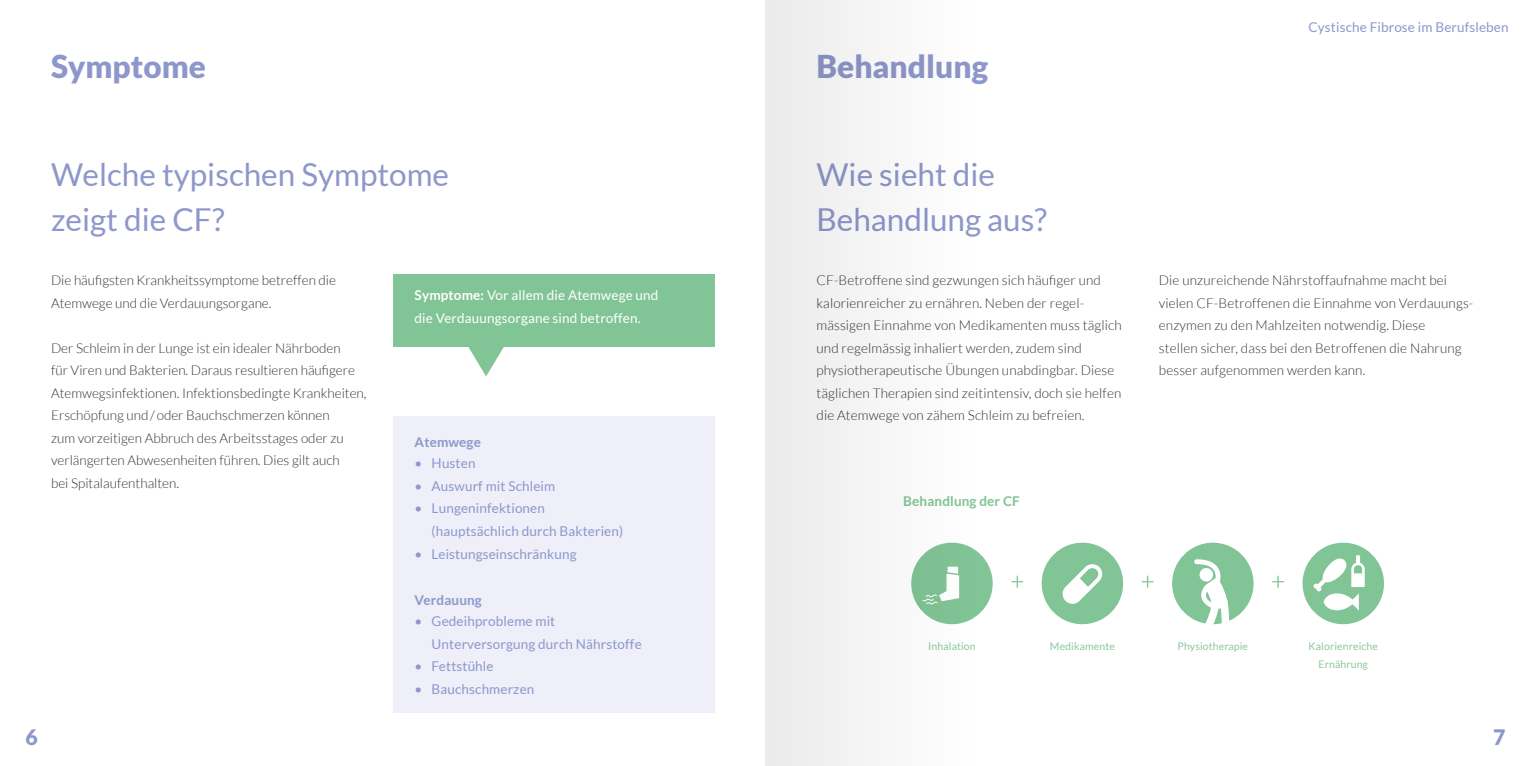
<style>
.page{position:relative;width:1531px;height:766px;background:#fff}
.page>*{position:absolute;margin:0;border:0;box-sizing:border-box;transform-origin:0 0}
.t1{font:31.5px/45px "Lato";color:#8e97cb}
.t2{font:900 31.5px "Lato";color:#8e97cb}
.t3{font:900 21.3px "Lato";color:#8e97cb}
.t4{font:300 13.5px/22.5px "Lato";letter-spacing:.01em;color:#323231}
.t5{font:13.5px/22.5px "Lato";letter-spacing:.01em;color:#8e97cb}
.t6{font:13.5px/22.5px "Lato";letter-spacing:.01em;color:#fff}
.t7{font:700 13.5px "Lato";letter-spacing:.01em;color:#8e97cb}
.t8{font:700 13.5px "Lato";letter-spacing:.01em;color:#81c495}
.t9{font:10.5px/18px "Lato";letter-spacing:.01em;color:#8cc89d;text-align:center}
.s1{font-weight:700}
</style>
<div class="page">
<div style="left:393px;top:416px;width:321px;height:297px;background:#eeeff8"></div>
<div style="left:393px;top:275px;width:321px;height:72px;background:#81c495"></div>
<svg style="left:468px;top:347px;width:36px;height:29px"></svg>
<div style="left:1302px;top:542px;width:82px;height:82px;background:#81c495;border-radius:50%"></div>
<svg style="left:1313px;top:555px;width:52px;height:55px"></svg>
<div style="left:1172px;top:542px;width:81px;height:82px;background:#81c495;border-radius:50%"></div>
<svg style="left:1194px;top:559px;width:35px;height:66px"></svg>
<svg style="left:1142px;top:575px;width:11px;height:12px"></svg>
<svg style="left:1272px;top:575px;width:12px;height:12px"></svg>
<div style="left:1041px;top:542px;width:82px;height:82px;background:#81c495;border-radius:50%"></div>
<svg style="left:1062px;top:564px;width:40px;height:39px"></svg>
<div style="left:765px;top:0;width:255px;height:765px;background:#f6f6f6"></div>
<h1 class="t2" style="left:51px;top:48px;width:156px">Symptome</h1>
<h1 class="t1" style="left:51px;top:152px;width:400px">Welche typischen Symptome zeigt die CF?</h1>
<p class="t4" style="left:51px;top:269px;width:287px">Die häufigsten Krankheitssymptome betreffen die<br>Atemwege und die Verdauungsorgane.</p>
<p class="t4" style="left:51px;top:336px;width:317px">Der Schleim in der Lunge ist ein idealer Nährboden<br>für Viren und Bakterien. Daraus resultieren häufigere Atemwegsinfektionen. Infektionsbedingte Krankheiten, Erschöpfung und/oder Bauchschmerzen können<br>zum vorzeitigen Abbruch des Arbeitsstages oder zu verlängerten Abwesenheiten führen. Dies gilt auch<br>bei Spitalaufenthalten.</p>
<h2 class="t3" style="left:26px;top:724px;width:14px">6</h2>
<p class="t6" style="left:415px;top:284px;width:245px"><span class="s1">Symptome:</span> Vor allem die Atemwege und die Verdauungsorgane sind betroffen.</p>
<p class="t7" style="left:415px;top:434px;width:68px">Atemwege</p>
<p class="t5" style="left:415px;top:452px;width:62px">• Husten</p>
<p class="t5" style="left:415px;top:474px;width:142px">• Auswurf mit Schleim</p>
<p class="t5" style="left:432px;top:497px;width:193px;text-indent:-17px">• Lungeninfektionen (hauptsächlich durch Bakterien)</p>
<p class="t5" style="left:415px;top:542px;width:163px">• Leistungseinschränkung</p>
<p class="t7" style="left:415px;top:592px;width:69px">Verdauung</p>
<p class="t5" style="left:432px;top:609px;width:212px;text-indent:-17px">• Gedeihprobleme mit<br>Unterversorgung durch Nährstoffe</p>
<p class="t5" style="left:415px;top:654px;width:80px">• Fettstühle</p>
<p class="t5" style="left:415px;top:677px;width:121px">• Bauchschmerzen</p>
<h1 class="t2" style="left:816px;top:48px;width:173px">Behandlung</h1>
<h1 class="t1" style="left:816px;top:152px;width:232px">Wie sieht die<br>Behandlung aus?</h1>
<p class="t5" style="left:1308px;top:15px;width:202px">Cystische Fibrose im Berufsleben</p>
<p class="t4" style="left:816px;top:269px;width:307px">CF-Betroffene sind gezwungen sich häufiger und kalorienreicher zu ernähren. Neben der regel&shy;mässigen Einnahme von Medikamenten muss täglich und regelmässig inhaliert werden, zudem sind physiotherapeutische Übungen unabdingbar. Diese täglichen Therapien sind zeitintensiv, doch sie helfen die Atemwege von zähem Schleim zu befreien.</p>
<p class="t4" style="left:1159px;top:269px;width:316px">Die unzureichende Nährstoffaufnahme macht bei vielen CF-Betroffenen die Einnahme von Verdauungs&shy;enzymen zu den Mahlzeiten notwendig. Diese<br>stellen sicher, dass bei den Betroffenen die Nahrung besser aufgenommen werden kann.</p>
<p class="t8" style="left:903px;top:493px;width:118px">Behandlung der CF</p>
<p class="t9" style="left:928px;top:637px;width:49px">Inhalation</p>
<p class="t9" style="left:1177px;top:637px;width:72px">Physiotherapie</p>
<p class="t9" style="left:1308px;top:637px;width:71px">Kalorienreiche<br>Ernährung</p>
<p class="t9" style="left:1050px;top:637px;width:66px">Medikamente</p>
<h2 class="t3" style="left:1493px;top:724px;width:14px">7</h2>
</div>
